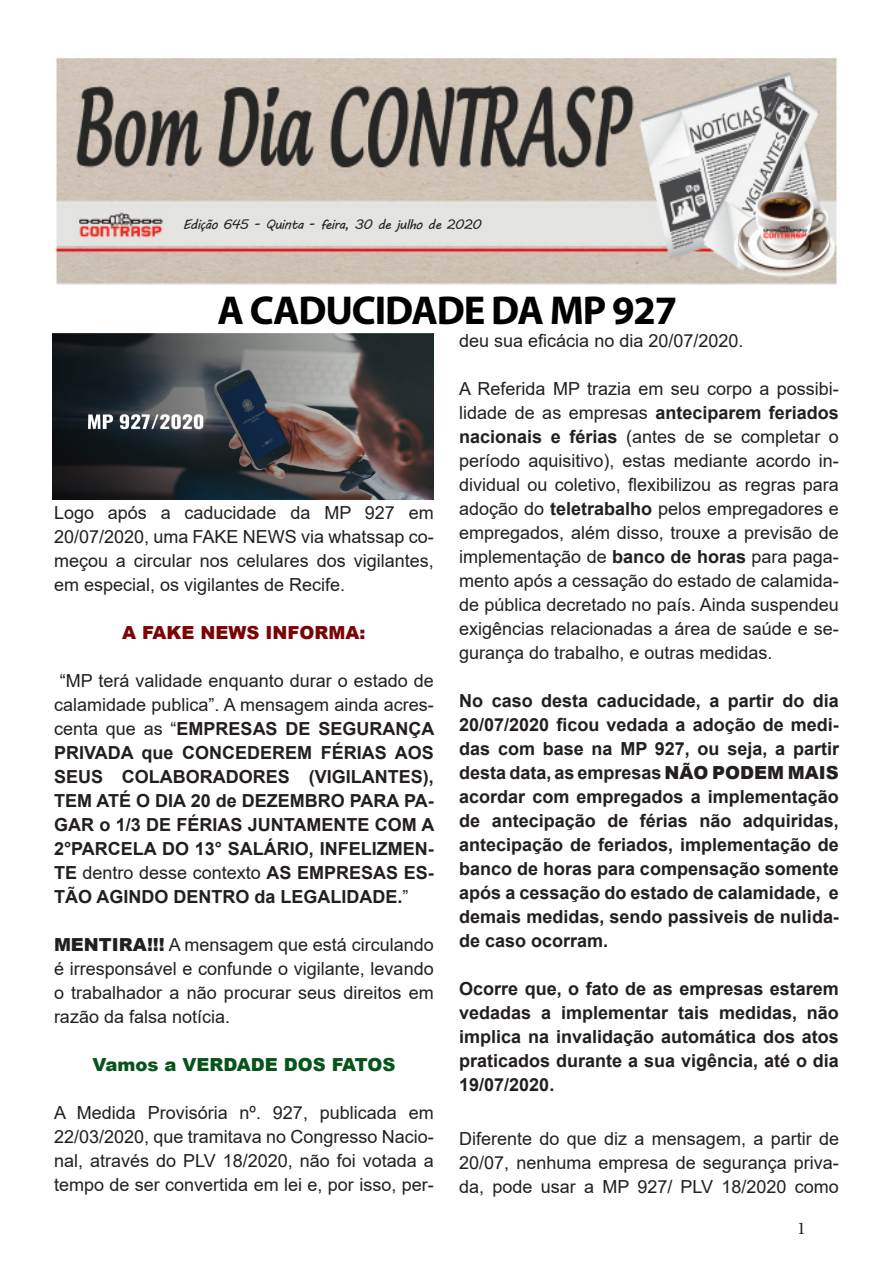
<style>
.page{position:relative;width:893px;height:1263px;background:#fff}
.page>*{position:absolute;margin:0;border:0;box-sizing:border-box;transform-origin:0 0}
.t1{font:700 40.5px "Myriad Pro";letter-spacing:-.03em;color:#000}
.t2{font:18px/24px "Arial";color:#231f20;text-align:justify}
.t3{font:700 18px/24px "Arial";color:#231f20;text-align:justify}
.t4{font:900 18px "Arial";color:#06541a}
.t5{font:900 18px "Arial";color:#7a0406}
.t6{font:18px "Minion Pro";color:#231f20}
.t7{font:13.5px "MV Boli";letter-spacing:-.05em;color:#231f20}
.s1{font-weight:400}
.s2{font-weight:900}
.s3{font-weight:700}
</style>
<div class="page">
<img style="left:56px;top:57px;width:781px;height:228px">
<img style="left:53px;top:334px;width:381px;height:166px">
<p class="t7" style="left:183px;top:215px;width:300px">Edição 645 - Quinta - feira, 30 de julho de 2020</p>
<p class="t1" style="left:218px;top:284px;width:461px">A CADUCIDADE DA MP 927</p>
<p class="t2" style="left:54px;top:501px;width:381px">Logo após a caducidade da MP 927 em 20/07/2020, uma FAKE NEWS via whatssap co&shy;meçou a circular nos celulares dos vigilantes, em especial, os vigilantes de Recife.</p>
<p class="t5" style="left:122px;top:620px;width:245px">A FAKE NEWS INFORMA:</p>
<p class="t3" style="left:54px;top:669px;width:382px;text-indent:6px"><span class="s1">“MP terá validade enquanto durar o estado de calamidade publica”. A mensagem ainda acres&shy;centa que as “</span>EMPRESAS DE SEGURANÇA PRIVADA que CONCEDEREM FÉRIAS AOS SEUS COLABORADORES (VIGILANTES), TEM ATÉ O DIA 20 de DEZEMBRO PARA PA-GAR o 1/3 DE FÉRIAS JUNTAMENTE COM A 2°PARCELA DO 13° SALÁRIO, INFELIZMEN-TE <span class="s1">dentro desse contexto</span> AS EMPRESAS ES-TÃO AGINDO DENTRO da LEGALIDADE.<span class="s1">”</span></p>
<p class="t2" style="left:54px;top:933px;width:381px"><span class="s2">MENTIRA!!!</span> A mensagem que está circulando é irresponsável e confunde o vigilante, levando o trabalhador a não procurar seus direitos em razão da falsa notícia.</p>
<p class="t4" style="left:92px;top:1052px;width:304px">Vamos a VERDADE DOS FATOS</p>
<p class="t2" style="left:54px;top:1101px;width:381px">A Medida Provisória nº. 927, publicada em 22/03/2020, que tramitava no Congresso Nacio&shy;nal, através do PLV 18/2020, não foi votada a tempo de ser convertida em lei e, por isso, per-</p>
<p class="t2" style="left:459px;top:328px;width:286px">deu sua eficácia no dia 20/07/2020.</p>
<p class="t2" style="left:459px;top:376px;width:381px">A Referida MP trazia em seu corpo a possibi&shy;lidade de as empresas <span class="s3">anteciparem feriados nacionais e férias</span> (antes de se completar o período aquisitivo), estas mediante acordo in&shy;dividual ou coletivo, flexibilizou as regras para adoção do <span class="s3">teletrabalho</span> pelos empregadores e empregados, além disso, trouxe a previsão de implementação de <span class="s3">banco de horas</span> para paga&shy;mento após a cessação do estado de calamida&shy;de pública decretado no país. Ainda suspendeu exigências relacionadas a área de saúde e se&shy;gurança do trabalho, e outras medidas.</p>
<p class="t3" style="left:459px;top:689px;width:381px">No caso desta caducidade, a partir do dia 20/07/2020 ficou vedada a adoção de medi&shy;das com base na MP 927, ou seja, a partir desta data, as empresas <span class="s2">NÃO PODEM MAIS </span>acordar com empregados a implementação de antecipação de férias não adquiridas, antecipação de feriados, implementação de banco de horas para compensação somente após a cessação do estado de calamidade, e demais medidas, sendo passiveis de nulida&shy;de caso ocorram.</p>
<p class="t3" style="left:459px;top:977px;width:381px">Ocorre que, o fato de as empresas estarem vedadas a implementar tais medidas, não implica na invalidação automática dos atos praticados durante a sua vigência, até o dia 19/07/2020.</p>
<p class="t2" style="left:459px;top:1126px;width:381px">Diferente do que diz a mensagem, a partir de 20/07, nenhuma empresa de segurança priva&shy;da, pode usar a MP 927/ PLV 18/2020 como</p>
<p class="t6" style="left:797px;top:1216px;width:10px">1</p>
</div>
